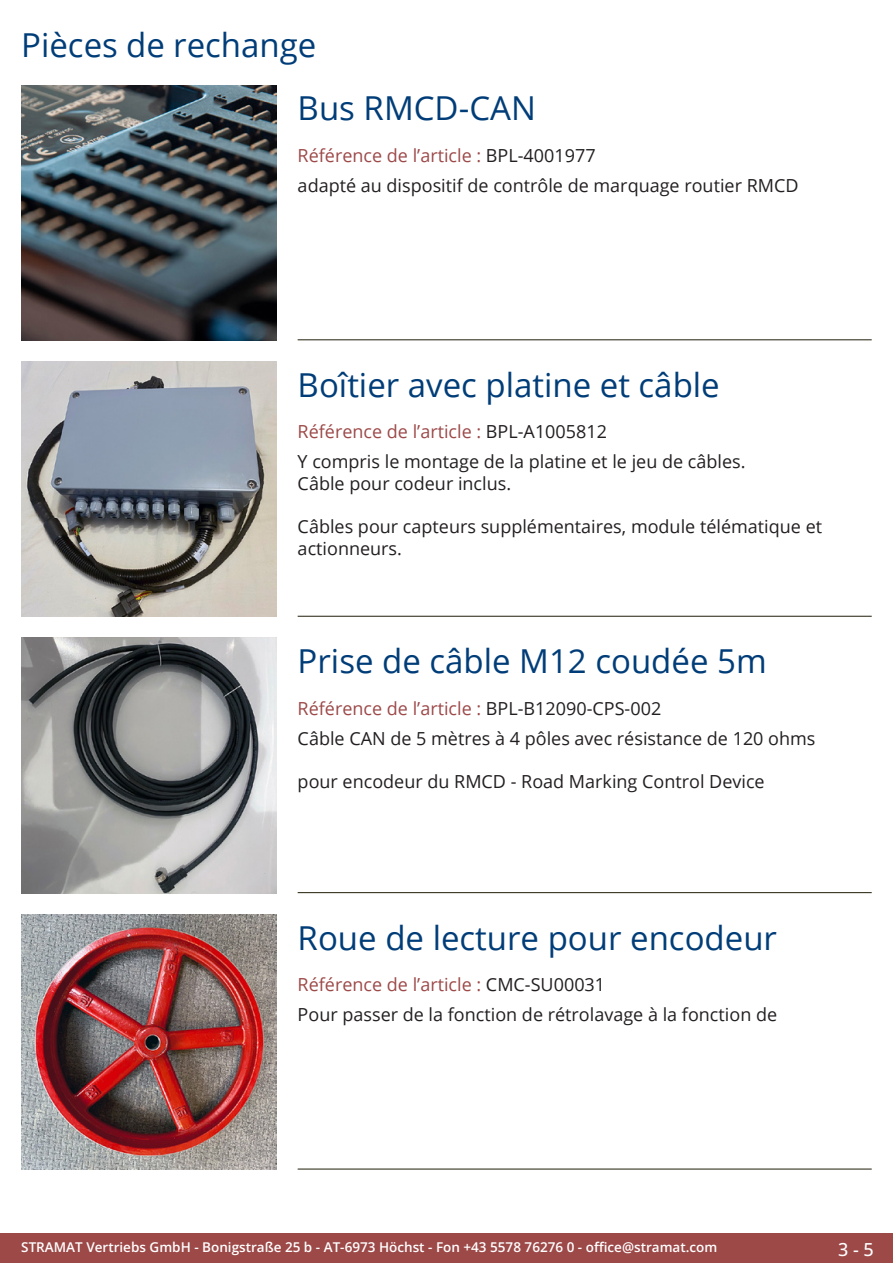
<style>
.page{position:relative;width:893px;height:1263px;background:#fff}
.page>*{position:absolute;margin:0;border:0;box-sizing:border-box;transform-origin:0 0}
.Produkttitel{font:33px "Open Sans";color:#003d78}
.RastTitel{font:33px "Open Sans";color:#003d78}
.Beschreibung_Text{font:18px/21.6px "Open Sans";color:#231f20}
.TechDaten_Überschrif{font:18px "Open Sans";color:#9c4948}
.t1{font:500 18px "Open Sans";color:#fff}
.t2{font:600 13.5px "Open Sans";color:#fff}
.s1{color:#231f20}
</style>
<div class="page">
<div style="left:0;top:1233px;width:893px;height:30px;background:#9c4948"></div>
<hr style="left:298px;top:340px;width:574px;height:1px;background:#201d08">
<hr style="left:298px;top:616px;width:574px;height:1px;background:#201d08">
<hr style="left:298px;top:892px;width:574px;height:1px;background:#201d08">
<hr style="left:298px;top:1169px;width:574px;height:1px;background:#201d08">
<img style="left:21px;top:85px;width:255px;height:255px">
<img style="left:21px;top:361px;width:255px;height:256px">
<img style="left:21px;top:638px;width:255px;height:255px">
<img style="left:21px;top:914px;width:255px;height:255px">
<p class="RastTitel" style="left:21px;top:22px;width:297px">Pièces de rechange</p>
<p class="Produkttitel" style="left:298px;top:86px;width:240px">Bus RMCD-CAN</p>
<p class="TechDaten_Überschrif" style="left:298px;top:143px;width:300px">Référence de l’article : <span class="s1">BPL-4001977</span></p>
<p class="Beschreibung_Text" style="left:298px;top:174px;width:502px">adapté au dispositif de contrôle de marquage routier RMCD</p>
<p class="Produkttitel" style="left:298px;top:362px;width:424px">Boîtier avec platine et câble</p>
<p class="TechDaten_Überschrif" style="left:298px;top:420px;width:311px">Référence de l’article : <span class="s1">BPL-A1005812</span></p>
<p class="Beschreibung_Text" style="left:298px;top:450px;width:449px">Y compris le montage de la platine et le jeu de câbles.<br>Câble pour codeur inclus.</p>
<p class="Beschreibung_Text" style="left:298px;top:515px;width:526px">Câbles pour capteurs supplémentaires, module télématique et actionneurs.</p>
<p class="Produkttitel" style="left:298px;top:638px;width:470px">Prise de câble M12 coudée 5m</p>
<p class="TechDaten_Überschrif" style="left:298px;top:696px;width:365px">Référence de l’article : <span class="s1">BPL-B12090-CPS-002</span></p>
<p class="Beschreibung_Text" style="left:298px;top:727px;width:519px">Câble CAN de 5 mètres à 4 pôles avec résistance de 120 ohms</p>
<p class="Beschreibung_Text" style="left:298px;top:770px;width:469px">pour encodeur du RMCD - Road Marking Control Device</p>
<p class="Produkttitel" style="left:298px;top:915px;width:481px">Roue de lecture pour encodeur</p>
<p class="TechDaten_Überschrif" style="left:298px;top:972px;width:309px">Référence de l’article : <span class="s1">CMC-SU00031</span></p>
<p class="Beschreibung_Text" style="left:298px;top:1003px;width:481px">Pour passer de la fonction de rétrolavage à la fonction de</p>
<p class="t2" style="left:21px;top:1238px;width:698px">STRAMAT Vertriebs GmbH - Bonigstraße 25 b - AT-6973 Höchst - Fon +43 5578 76276 0 - office@stramat.com</p>
<p class="t1" style="left:838px;top:1237px;width:37px">3 - 5</p>
</div>
